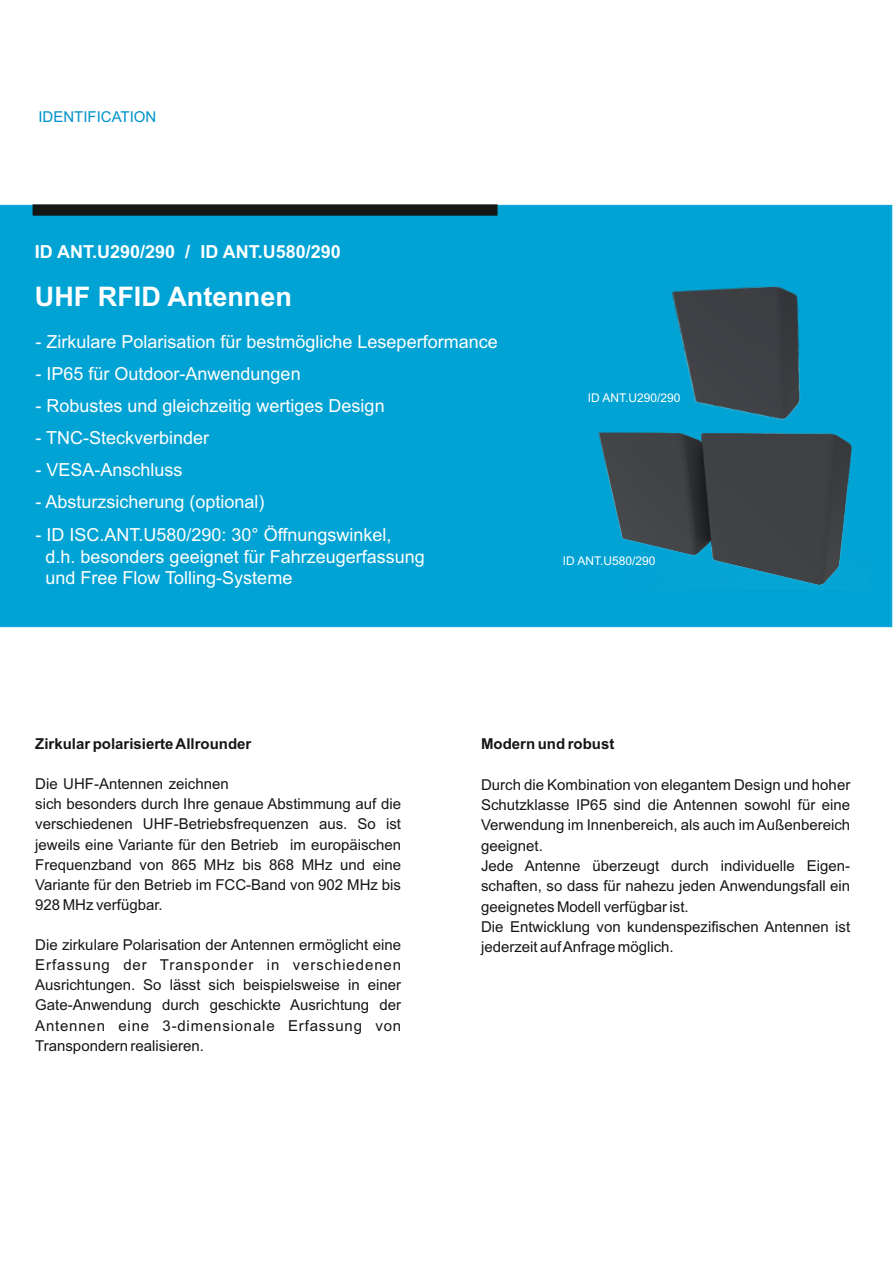
<style>
.page{position:relative;width:893px;height:1263px;background:#fff}
.page>*{position:absolute;margin:0;border:0;box-sizing:border-box;transform-origin:0 0}
.t1{font:700 27px "Arial";color:#fff}
.t2{font:18px/21.3px "Arial";color:#fff}
.t3{font:700 18px "Arial";color:#fff}
.t4{font:15px/20.1px "Arial";color:#151616}
.t5{font:700 15px "Arial";color:#151616}
.t6{font:15px "Arial";color:#0093cb}
.t7{font:12px "Arial";color:#fff}
</style>
<div class="page">
<div style="left:0;top:205px;width:892px;height:422px;background:#00a3d4;border:1px solid #00a3d4"></div>
<div style="left:33px;top:204px;width:464px;height:12px;background:#151616;border:1px solid #151616"></div>
<img style="left:671px;top:286px;width:130px;height:134px">
<img style="left:598px;top:432px;width:254px;height:154px">
<p class="t6" style="left:38px;top:111px;width:120px">IDENTIFICATION</p>
<p class="t3" style="left:35px;top:244px;width:307px">ID ANT.U290/290 / ID ANT.U580/290</p>
<h1 class="t1" style="left:35px;top:286px;width:258px">UHF RFID Antennen</h1>
<p class="t2" style="left:36px;top:332px;width:464px">- Zirkulare Polarisation für bestmögliche Leseperformance</p>
<p class="t2" style="left:36px;top:364px;width:267px">- IP65 für Outdoor-Anwendungen</p>
<p class="t2" style="left:36px;top:397px;width:351px">- Robustes und gleichzeitig wertiges Design</p>
<p class="t2" style="left:36px;top:429px;width:175px">- TNC-Steckverbinder</p>
<p class="t2" style="left:36px;top:461px;width:149px">- VESA-Anschluss</p>
<p class="t2" style="left:36px;top:493px;width:231px">- Absturzsicherung (optional)</p>
<p class="t2" style="left:36px;top:525px;width:358px">- ID ISC.ANT.U580/290: 30° Öffnungswinkel,</p>
<p class="t2" style="left:46px;top:548px;width:381px">d.h. besonders geeignet für Fahrzeugerfassung und Free Flow Tolling-Systeme</p>
<p class="t7" style="left:588px;top:393px;width:94px">ID ANT.U290/290</p>
<p class="t7" style="left:563px;top:556px;width:94px">ID ANT.U580/290</p>
<p class="t5" style="left:35px;top:738px;width:218px">Zirkular polarisierte Allrounder</p>
<p class="t4" style="left:35px;top:775px;width:367px">Die UHF-Antennen zeichnen<br>sich besonders durch Ihre genaue Abstimmung auf die verschiedenen UHF-Betriebsfrequenzen aus. So ist jeweils eine Variante für den Betrieb im europäischen Frequenzband von 865 MHz bis 868 MHz und eine Variante für den Betrieb im FCC-Band von 902 MHz bis 928 MHz verfügbar.</p>
<p class="t4" style="left:35px;top:936px;width:367px;text-align:justify">Die zirkulare Polarisation der Antennen ermöglicht eine Erfassung der Transponder in verschiedenen Ausrichtungen. So lässt sich beispielsweise in einer Gate-Anwendung durch geschickte Ausrichtung der Antennen eine 3-dimensionale Erfassung von Transpondern realisieren.</p>
<p class="t5" style="left:481px;top:738px;width:135px">Modern und robust</p>
<p class="t4" style="left:481px;top:776px;width:371px">Durch die Kombination von elegantem Design und hoher Schutzklasse IP65 sind die Antennen sowohl für eine Verwendung im Innenbereich, als auch im Außenbereich geeignet.<br>Jede Antenne überzeugt durch individuelle Eigen&shy;schaften, so dass für nahezu jeden Anwendungsfall ein geeignetes Modell verfügbar ist.<br>Die Entwicklung von kundenspezifischen Antennen ist jederzeit auf Anfrage möglich.</p>
</div>
